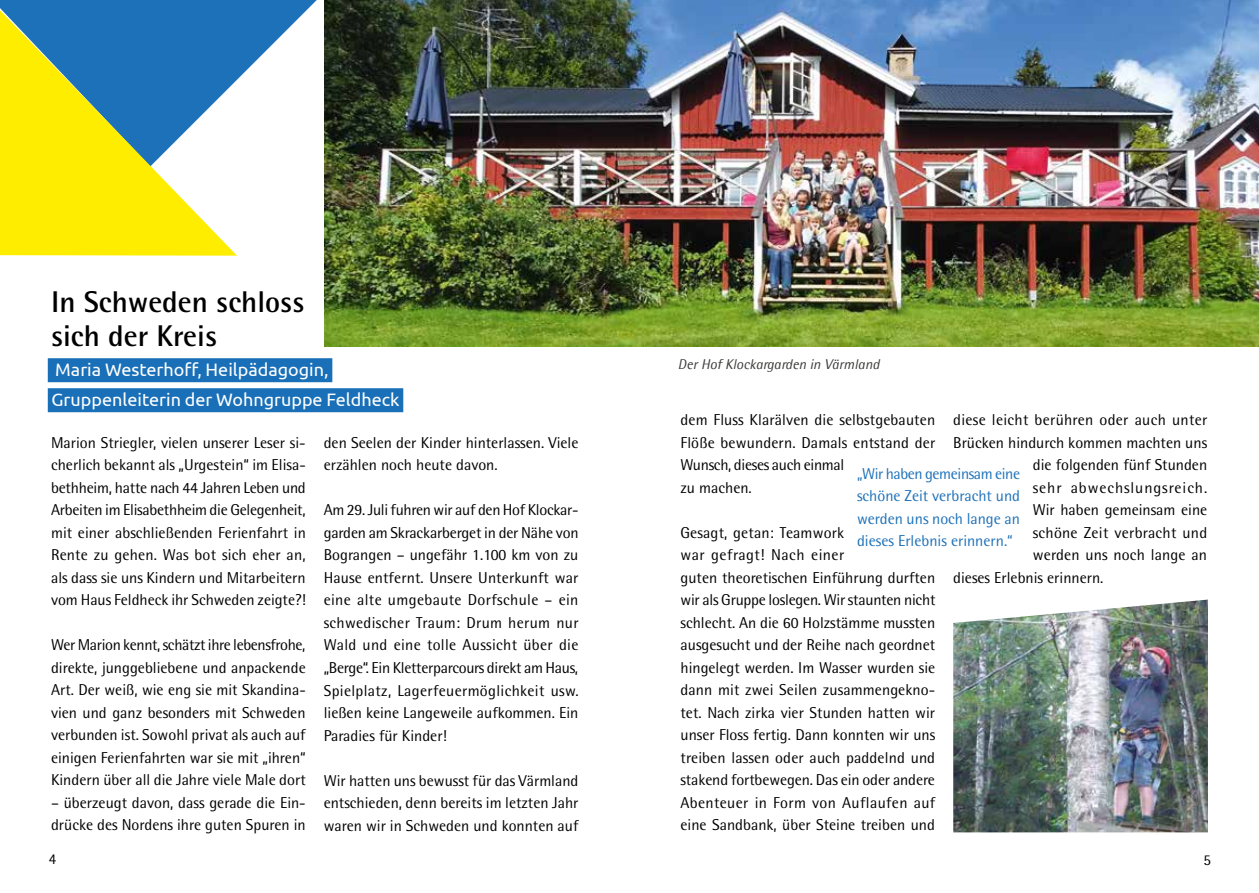
<style>
.page{position:relative;width:1259px;height:893px;background:#fff}
.page>*{position:absolute;margin:0;border:0;box-sizing:border-box;transform-origin:0 0}
.t1{font:700 30px/34.5px "Rotis Semi Sans";color:#000}
.t2{font:18px/30px "Ubuntu";color:#fff}
.t3{font:15.75px/22.5px "Rotis Semi Sans";color:#000;text-align:justify}
.t4{font:15.75px/22.5px "Rotis Semi Sans";color:#1d71b8;text-align:justify}
.t5{font:15.75px "Rotis Semi Sans";letter-spacing:.02em;color:#000}
.t6{font:15.75px "Rotis Semi Sans";letter-spacing:.06em;color:#000}
.t7{font:15px "Rotis Semi Sans";color:#000}
.t8{font:italic 14.25px "Agfa Rotis Semisans";color:#3c3c3b}
</style>
<div class="page">
<svg style="left:0;top:0;width:317px;height:80px;fill:#1d71b8"></svg>
<svg style="left:0;top:10px;width:237px;height:246px"></svg>
<div style="left:48px;top:358px;width:284px;height:24px;background:#1a70b8"></div>
<div style="left:48px;top:388px;width:355px;height:24px;background:#1a70b8"></div>
<img style="left:324px;top:0;width:935px;height:347px">
<img style="left:953px;top:600px;width:255px;height:232px">
<h1 class="t1" style="left:51px;top:284px;width:255px">In Schweden schloss sich der Kreis</h1>
<p class="t2" style="left:52px;top:354px;width:349px">Maria Westerhoff, Heilpädagogin,<br>Gruppenleiterin der Wohngruppe Feldheck</p>
<p class="t3" style="left:51px;top:431px;width:256px">Marion Striegler, vielen unserer Leser si&shy;cherlich bekannt als „Urgestein“ im Elisa&shy;bethheim, hatte nach 44 Jahren Leben und Arbeiten im Elisabethheim die Gelegenheit, mit einer abschließenden Ferienfahrt in Rente zu gehen. Was bot sich eher an, als dass sie uns Kindern und Mitarbeitern vom Haus Feldheck ihr Schweden zeigte?!</p>
<p class="t3" style="left:51px;top:634px;width:256px">Wer Marion kennt, schätzt ihre lebensfrohe, direkte, junggebliebene und anpackende Art. Der weiß, wie eng sie mit Skandina&shy;vien und ganz besonders mit Schweden verbunden ist. Sowohl privat als auch auf einigen Ferienfahrten war sie mit „ihren“ Kindern über all die Jahre viele Male dort</p>
<p class="t3" style="left:51px;top:791px;width:256px">– überzeugt davon, dass gerade die Ein&shy;drücke des Nordens ihre guten Spuren in</p>
<p class="t3" style="left:324px;top:431px;width:256px">den Seelen der Kinder hinterlassen. Viele erzählen noch heute davon.</p>
<p class="t3" style="left:324px;top:499px;width:256px">Am 29. Juli fuhren wir auf den Hof Klockar&shy;garden am Skrackarberget in der Nähe von Bograngen – ungefähr 1.100 km von zu Hause entfernt. Unsere Unterkunft war eine alte umgebaute Dorfschule – ein schwedischer Traum: Drum herum nur Wald und eine tolle Aussicht über die „Berge“. Ein Kletterparcours direkt am Haus, Spielplatz, Lagerfeuermöglichkeit usw. ließen keine Langeweile aufkommen. Ein Paradies für Kinder!</p>
<p class="t3" style="left:324px;top:769px;width:256px">Wir hatten uns bewusst für das Värmland entschieden, denn bereits im letzten Jahr waren wir in Schweden und konnten auf</p>
<p class="t8" style="left:678px;top:356px;width:203px">Der Hof Klockargarden in Värmland</p>
<p class="t3" style="left:680px;top:409px;width:256px;text-align:left">dem Fluss Klarälven die selbstgebauten<br>Flöße bewundern. Damals entstand der<br>Wunsch, dieses auch einmal<br>zu machen.</p>
<p class="t3" style="left:680px;top:521px;width:256px;text-align:left">Gesagt, getan: Teamwork<br>war gefragt! Nach einer<br>guten theoretischen Einführung durften wir als Gruppe loslegen. Wir staunten nicht schlecht. An die 60 Holzstämme mussten ausgesucht und der Reihe nach geordnet hingelegt werden. Im Wasser wurden sie dann mit zwei Seilen zusammengekno&shy;tet. Nach zirka vier Stunden hatten wir unser Floss fertig. Dann konnten wir uns treiben lassen oder auch paddelnd und stakend fortbewegen. Das ein oder andere Abenteuer in Form von Auflaufen auf eine Sandbank, über Steine treiben und</p>
<p class="t5" style="left:953px;top:411px;width:256px">diese leicht berühren oder auch unter</p>
<p class="t3" style="left:953px;top:431px;width:255px">Brücken hindurch kommen machten uns</p>
<p class="t3" style="left:1032px;top:454px;width:176px">die folgenden fünf Stunden</p>
<p class="t6" style="left:1032px;top:478px;width:176px">sehr abwechslungsreich.</p>
<p class="t3" style="left:1032px;top:499px;width:176px">Wir haben gemeinsam eine</p>
<p class="t3" style="left:1032px;top:521px;width:176px">schöne Zeit verbracht und</p>
<p class="t3" style="left:1032px;top:544px;width:176px">werden uns noch lange an</p>
<p class="t3" style="left:953px;top:566px;width:152px">dieses Erlebnis erinnern.</p>
<p class="t4" style="left:857px;top:462px;width:165px">„Wir haben gemeinsam eine schöne Zeit verbracht und werden uns noch lange an dieses Erlebnis erinnern.“</p>
<p class="t7" style="left:49px;top:850px;width:9px">4</p>
<p class="t7" style="left:1203px;top:851px;width:9px">5</p>
</div>
